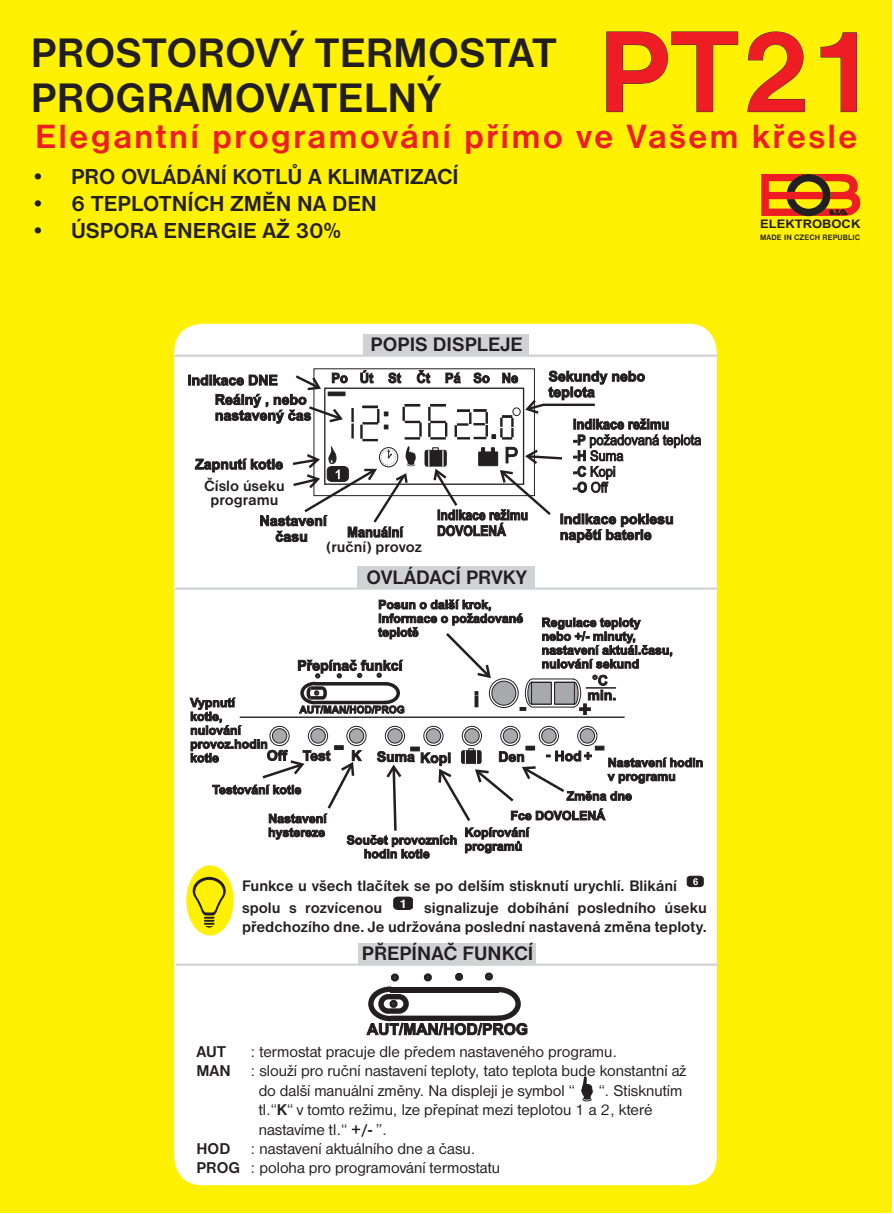
<style>
.page{position:relative;width:894px;height:1214px;background:#fff}
.page>*{position:absolute;margin:0;border:0;box-sizing:border-box;transform-origin:0 0}
.t1{font:700 119.25px "Nimbus Sans DOT";color:#ee1d23}
.t2{font:700 42.75px/45px "Nimbus Sans DOT";letter-spacing:.005em;color:#231f20}
.t3{font:700 34.88px "Nimbus Sans DOT";letter-spacing:.06em;color:#ee1d23}
.t4{font:700 22.5px "Nimbus Sans DOT";color:#231f20}
.t5{font:700 20.25px "Nimbus Sans DOT";color:#231f20}
.t6{font:16.2px "Nimbus Sans DOT";color:#231f20}
.t7{font:700 16.2px "Nimbus Sans DOT";color:#231f20}
.t8{font:700 15.75px/21.8px "Nimbus Sans DOT";color:#231f20}
.t9{font:700 15.53px/13.5px "Nimbus Sans DOT";color:#231f20;text-align:center}
.t10{font:700 11.92px "Arial";color:#231f20;scale:1.09 1}
.t11{font:700 8.1px "Nimbus Sans DOT";letter-spacing:.02em;color:#231f20}
.s1{color:#3e3e3f}
.s2{font-weight:700}
</style>
<div class="page">
<div style="left:0;top:0;width:892px;height:1212px;background:#fff101"></div>
<svg style="left:761px;top:174px;width:99px;height:42px"></svg>
<div style="left:175px;top:325px;width:540px;height:859px;background:#fff;border-radius:27px"></div>
<div style="left:363px;top:334px;width:166px;height:21px;background:#d1d2d4"></div>
<div style="left:357px;top:567px;width:177px;height:21px;background:#d1d2d4"></div>
<hr style="left:174px;top:354px;width:542px;height:3px;background:#d1d2d4">
<hr style="left:175px;top:587px;width:542px;height:2px;background:#d1d2d4">
<div style="left:358px;top:942px;width:177px;height:22px;background:#d1d2d4"></div>
<hr style="left:176px;top:963px;width:542px;height:2px;background:#d1d2d4">
<svg style="left:686px;top:876px;width:17px;height:10px"></svg>
<svg style="left:393px;top:897px;width:20px;height:12px"></svg>
<div style="left:186px;top:865px;width:47px;height:70px;background:#fff101;border-radius:50%"></div>
<svg style="left:193px;top:876px;width:33px;height:51px"></svg>
<svg style="left:188px;top:369px;width:512px;height:174px"></svg>
<svg style="left:189px;top:599px;width:514px;height:260px"></svg>
<div style="left:391px;top:973px;width:8px;height:8px;border:5px solid #231f20;border-radius:50%"></div>
<div style="left:424px;top:973px;width:8px;height:8px;border:5px solid #231f20;border-radius:50%"></div>
<div style="left:455px;top:972px;width:8px;height:8px;border:5px solid #231f20;border-radius:50%"></div>
<div style="left:485px;top:972px;width:8px;height:8px;border:5px solid #231f20;border-radius:50%"></div>
<svg style="left:366px;top:975px;width:162px;height:60px"></svg>
<div style="left:389px;top:999px;width:8px;height:8px;border:5px solid #231f20;border-radius:50%"></div>
<svg style="left:581px;top:1076px;width:11px;height:26px"></svg>
<h2 class="t2" style="left:31px;top:33px;width:527px">PROSTOROVÝ TERMOSTAT<br>PROGRAMOVATELNÝ</h2>
<h1 class="t1" style="left:598px;top:29px;width:282px"><span class="s1">P</span>T21</h1>
<h3 class="t3" style="left:35px;top:124px;width:823px">Elegantní programování přímo ve Vašem křesle</h3>
<h3 class="t4" style="left:31px;top:168px;width:429px">• PRO OVLÁDÁNÍ KOTLŮ A KLIMATIZACÍ</h3>
<h3 class="t4" style="left:31px;top:195px;width:347px">• 6 TEPLOTNÍCH ZMĚN NA DEN</h3>
<h3 class="t4" style="left:31px;top:222px;width:312px">• ÚSPORA ENERGIE AŽ 30%</h3>
<p class="t5" style="left:370px;top:337px;width:154px">POPIS DISPLEJE</p>
<p class="t9" style="left:204px;top:480px;width:82px">Číslo úseku programu</p>
<p class="t9" style="left:326px;top:541px;width:97px">(ruční) provoz</p>
<p class="t5" style="left:366px;top:570px;width:162px">OVLÁDACÍ PRVKY</p>
<p class="t10" style="left:760px;top:217px;width:93px">ELEKTROBOCK</p>
<p class="t11" style="left:759px;top:234px;width:102px">MADE IN CZECH REPUBLIC</p>
<p class="t8" style="left:242px;top:876px;width:466px">Funkce u všech tlačítek se po delším stisknutí urychlí. Blikání spolu s rozvícenou <sup>1</sup> signalizuje dobíhání posledního úseku</p>
<p class="t8" style="left:242px;top:916px;width:466px">předchozího dne. Je udržována poslední nastavená změna teploty.</p>
<p class="t5" style="left:362px;top:946px;width:173px">PŘEPÍNAČ FUNKCÍ</p>
<p class="t7" style="left:196px;top:1045px;width:31px">AUT</p>
<p class="t6" style="left:250px;top:1045px;width:368px">: termostat pracuje dle předem nastaveného programu.</p>
<p class="t6" style="left:196px;top:1064px;width:491px"><span class="s2">MAN</span> : slouží pro ruční nastavení teploty, tato teplota bude konstantní až</p>
<p class="t6" style="left:258px;top:1084px;width:317px">do další manuální změny. Na displeji je symbol “</p>
<p class="t6" style="left:598px;top:1084px;width:85px">“. Stisknutím</p>
<p class="t6" style="left:258px;top:1103px;width:395px">tl.“<span class="s2">K</span>“ v tomto režimu, lze přepínat mezi teplotou 1 a 2, které</p>
<p class="t6" style="left:258px;top:1123px;width:130px">nastavíme tl.“ <span class="s2">+/-</span> ”.</p>
<p class="t6" style="left:196px;top:1142px;width:280px"><span class="s2">HOD</span> : nastavení aktuálního dne a času.</p>
<p class="t6" style="left:196px;top:1162px;width:305px"><span class="s2">PROG</span> : poloha pro programování termostatu</p>
</div>
